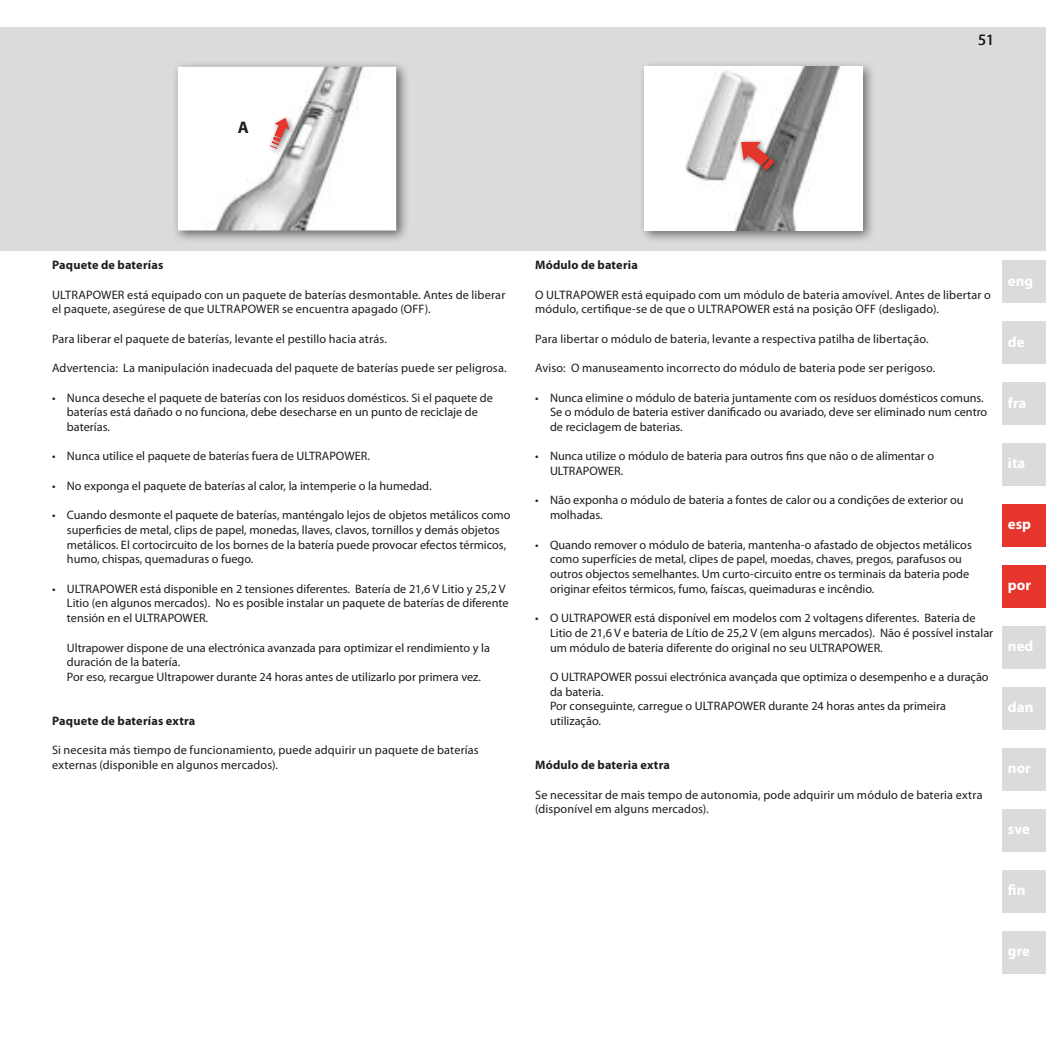
<style>
.page{position:relative;width:1046px;height:1046px;background:#fff}
.page>*{position:absolute;margin:0;border:0;box-sizing:border-box;transform-origin:0 0}
.t1{font:700 16.8px "Myriad Pro";color:#1d1d1b}
.t2{font:15.75px "Myriad Pro";color:#1d1d1b}
.t3{font:700 14.88px "Myriad Pro";color:#fff}
.t4{font:12.25px/14.7px "Myriad Pro";color:#1d1d1b}
.t5{font:700 12.25px "Myriad Pro";letter-spacing:.015em;color:#1d1d1b}
</style>
<div class="page">
<div style="left:0;top:27px;width:1046px;height:223px;background:#dbdbdb"></div>
<svg style="left:175px;top:64px;width:231px;height:176px"></svg>
<img style="left:178px;top:67px;width:218px;height:164px">
<svg style="left:642px;top:64px;width:230px;height:176px"></svg>
<img style="left:644px;top:67px;width:218px;height:164px">
<svg style="left:267px;top:115px;width:29px;height:41px"></svg>
<svg style="left:270px;top:118px;width:19px;height:31px"></svg>
<svg style="left:737px;top:138px;width:44px;height:39px"></svg>
<svg style="left:741px;top:142px;width:33px;height:28px"></svg>
<div style="left:1002px;top:260px;width:44px;height:43px;background:#dbdbdb"></div>
<div style="left:1002px;top:321px;width:44px;height:43px;background:#dbdbdb"></div>
<div style="left:1002px;top:382px;width:44px;height:43px;background:#dbdbdb"></div>
<div style="left:1002px;top:443px;width:44px;height:43px;background:#dbdbdb"></div>
<div style="left:1002px;top:504px;width:44px;height:43px;background:#e6352c"></div>
<div style="left:1002px;top:565px;width:44px;height:43px;background:#e6352c"></div>
<div style="left:1002px;top:626px;width:44px;height:43px;background:#dbdbdb"></div>
<div style="left:1002px;top:687px;width:44px;height:43px;background:#dbdbdb"></div>
<div style="left:1002px;top:748px;width:44px;height:43px;background:#dbdbdb"></div>
<div style="left:1002px;top:809px;width:44px;height:43px;background:#dbdbdb"></div>
<div style="left:1002px;top:870px;width:44px;height:43px;background:#dbdbdb"></div>
<div style="left:1002px;top:931px;width:44px;height:43px;background:#dbdbdb"></div>
<h1 class="t1" style="left:238px;top:118px;width:13px">A</h1>
<p class="t2" style="left:978px;top:31px;width:18px">51</p>
<p class="t5" style="left:52px;top:259px;width:113px">Paquete de baterías</p>
<p class="t4" style="left:52px;top:287px;width:455px">ULTRAPOWER está equipado con un paquete de baterías desmontable. Antes de liberar el paquete, asegúrese de que ULTRAPOWER se encuentra apagado (OFF).</p>
<p class="t4" style="left:52px;top:331px;width:336px">Para liberar el paquete de baterías, levante el pestillo hacia atrás.</p>
<p class="t4" style="left:52px;top:361px;width:456px">Advertencia: La manipulación inadecuada del paquete de baterías puede ser peligrosa.</p>
<p class="t4" style="left:67px;top:390px;width:427px;text-indent:-15px">• Nunca deseche el paquete de baterías con los residuos domésticos. Si el paquete de baterías está dañado o no funciona, debe desecharse en un punto de reciclaje de baterías.</p>
<p class="t4" style="left:52px;top:449px;width:319px">• Nunca utilice el paquete de baterías fuera de ULTRAPOWER.</p>
<p class="t4" style="left:52px;top:478px;width:381px">• No exponga el paquete de baterías al calor, la intemperie o la humedad.</p>
<p class="t4" style="left:67px;top:508px;width:445px;text-indent:-15px">• Cuando desmonte el paquete de baterías, manténgalo lejos de objetos metálicos como superficies de metal, clips de papel, monedas, llaves, clavos, tornillos y demás objetos metálicos. El cortocircuito de los bornes de la batería puede provocar efectos térmicos, humo, chispas, quemaduras o fuego.</p>
<p class="t4" style="left:67px;top:581px;width:443px;text-indent:-15px">• ULTRAPOWER está disponible en 2 tensiones diferentes. Batería de 21,6 V Litio y 25,2 V<br>Litio (en algunos mercados). No es posible instalar un paquete de baterías de diferente tensión en el ULTRAPOWER.</p>
<p class="t4" style="left:67px;top:640px;width:424px">Ultrapower dispone de una electrónica avanzada para optimizar el rendimiento y la duración de la batería.<br>Por eso, recargue Ultrapower durante 24 horas antes de utilizarlo por primera vez.</p>
<p class="t5" style="left:52px;top:714px;width:145px">Paquete de baterías extra</p>
<p class="t4" style="left:52px;top:743px;width:428px">Si necesita más tiempo de funcionamiento, puede adquirir un paquete de baterías externas (disponible en algunos mercados).</p>
<p class="t5" style="left:535px;top:259px;width:104px">Módulo de bateria</p>
<p class="t4" style="left:535px;top:287px;width:457px">O ULTRAPOWER está equipado com um módulo de bateria amovível. Antes de libertar o módulo, certifique-se de que o ULTRAPOWER está na posição OFF (desligado).</p>
<p class="t4" style="left:535px;top:331px;width:395px">Para libertar o módulo de bateria, levante a respectiva patilha de libertação.</p>
<p class="t4" style="left:535px;top:361px;width:402px">Aviso: O manuseamento incorrecto do módulo de bateria pode ser perigoso.</p>
<p class="t4" style="left:550px;top:390px;width:439px;text-indent:-15px">• Nunca elimine o módulo de bateria juntamente com os resíduos domésticos comuns.<br>Se o módulo de bateria estiver danificado ou avariado, deve ser eliminado num centro de reciclagem de baterias.</p>
<p class="t4" style="left:550px;top:449px;width:386px;text-indent:-15px">• Nunca utilize o módulo de bateria para outros fins que não o de alimentar o<br>ULTRAPOWER.</p>
<p class="t4" style="left:550px;top:493px;width:415px;text-indent:-15px">• Não exponha o módulo de bateria a fontes de calor ou a condições de exterior ou molhadas.</p>
<p class="t4" style="left:550px;top:537px;width:423px;text-indent:-15px">• Quando remover o módulo de bateria, mantenha-o afastado de objectos metálicos como superfícies de metal, clipes de papel, moedas, chaves, pregos, parafusos ou outros objectos semelhantes. Um curto-circuito entre os terminais da bateria pode originar efeitos térmicos, fumo, faíscas, queimaduras e incêndio.</p>
<p class="t4" style="left:550px;top:611px;width:445px;text-indent:-15px">• O ULTRAPOWER está disponível em modelos com 2 voltagens diferentes. Bateria de<br>Litio de 21,6 V e bateria de Lítio de 25,2 V (em alguns mercados). Não é possível instalar um módulo de bateria diferente do original no seu ULTRAPOWER.</p>
<p class="t4" style="left:550px;top:669px;width:440px">O ULTRAPOWER possui electrónica avançada que optimiza o desempenho e a duração da bateria.<br>Por conseguinte, carregue o ULTRAPOWER durante 24 horas antes da primeira utilização.</p>
<p class="t5" style="left:535px;top:759px;width:136px">Módulo de bateria extra</p>
<p class="t4" style="left:535px;top:787px;width:449px">Se necessitar de mais tempo de autonomia, pode adquirir um módulo de bateria extra (disponível em alguns mercados).</p>
<p class="t3" style="left:1008px;top:273px;width:27px">eng</p>
<p class="t3" style="left:1008px;top:334px;width:18px">de</p>
<p class="t3" style="left:1008px;top:395px;width:20px">fra</p>
<p class="t3" style="left:1008px;top:456px;width:19px">ita</p>
<p class="t3" style="left:1008px;top:517px;width:25px">esp</p>
<p class="t3" style="left:1008px;top:578px;width:25px">por</p>
<p class="t3" style="left:1008px;top:638px;width:27px">ned</p>
<p class="t3" style="left:1008px;top:699px;width:27px">dan</p>
<p class="t3" style="left:1008px;top:760px;width:24px">nor</p>
<p class="t3" style="left:1008px;top:821px;width:23px">sve</p>
<p class="t3" style="left:1008px;top:881px;width:19px">fin</p>
<p class="t3" style="left:1008px;top:942px;width:24px">gre</p>
</div>
